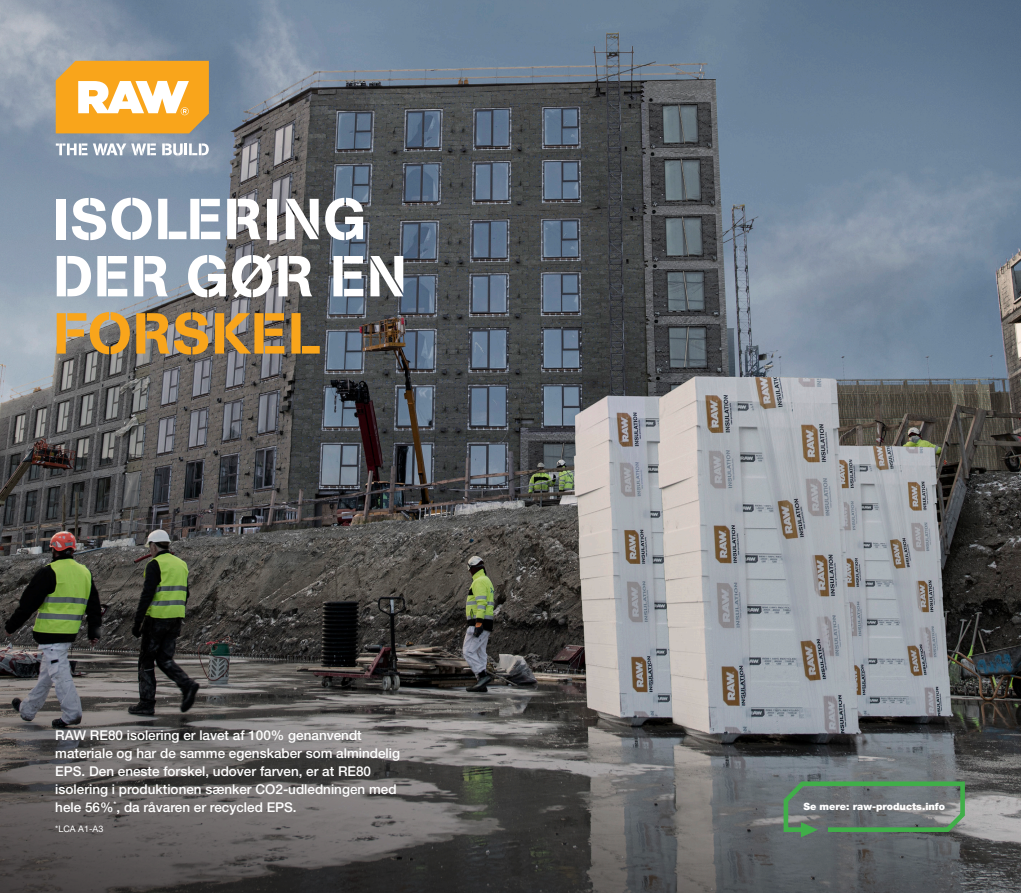
<style>
.page{position:relative;width:1021px;height:893px;background:#fff}
.page>*{position:absolute;margin:0;border:0;box-sizing:border-box;transform-origin:0 0}
.Overskrifter_White{font:57.15px/57.2px "AG Book Stencil";letter-spacing:.02em;color:#fff}
.t1{font:500 13.5px/18px "Helvetica Neue LT Std";color:#fff}
.t2{font:900 10.05px "Helvetica Neue LT Std";color:#fff}
.Header_Product_Small{font:9px "Helvetica Neue LT Std";color:#fff}
.s1{color:#f9a51b}
</style>
<div class="page">
<img style="left:0;top:0;width:1020px;height:649px">
<svg style="left:56px;top:61px;width:153px;height:72px"></svg>
<svg style="left:56px;top:143px;width:100px;height:12px"></svg>
<svg style="left:162px;top:143px;width:47px;height:13px"></svg>
<svg style="left:0;top:649px;width:1020px;height:244px;background:#5e5d5e"></svg>
<svg style="left:781px;top:779px;width:186px;height:58px;background:#647b6c"></svg>
<p class="Overskrifter_White" style="left:54px;top:190px;width:354px">ISOLERING<br>DER GØR EN<br><span class="s1">FORSKEL</span></p>
<p class="t1" style="left:55px;top:726px;width:346px">RAW RE80 isolering er lavet af 100% genanvendt materiale og har de samme egenskaber som almindelig EPS. Den eneste forskel, udover farven, er at RE80 isolering i produktionen sænker CO2-udledningen med hele 56%<sup>*</sup>, da råvaren er recycled EPS.</p>
<p class="Header_Product_Small" style="left:55px;top:823px;width:50px">*LCA A1-A3</p>
<p class="t2" style="left:803px;top:800px;width:143px">Se mere: raw-products.info</p>
</div>
